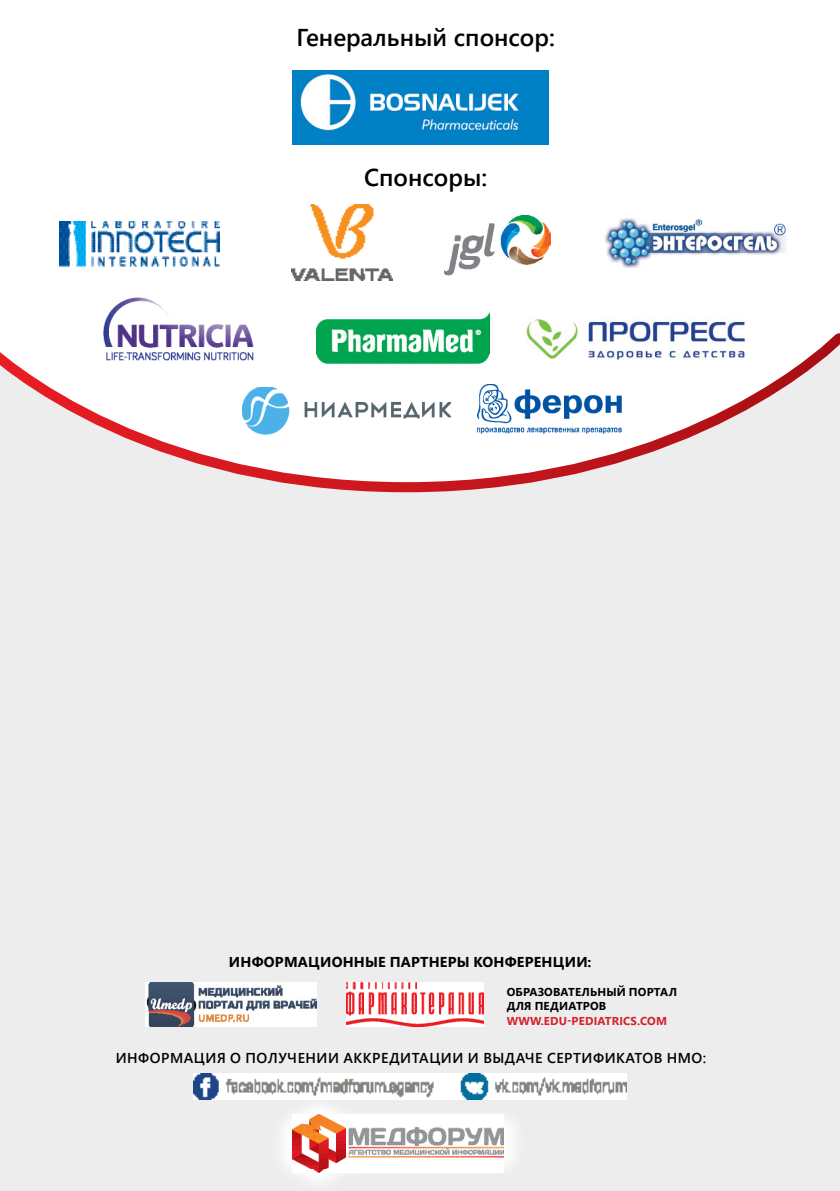
<style>
.page{position:relative;width:840px;height:1191px;background:#fff}
.page>*{position:absolute;margin:0;border:0;box-sizing:border-box;transform-origin:0 0}
.t1{font:600 24.4px "Segoe UI";color:#000}
.t2{font:600 14.4px "Segoe UI";letter-spacing:.035em;color:#000}
.t3{font:700 14.4px "Segoe UI";letter-spacing:.015em;color:#000}
.t4{font:700 11.4px/14.2px "Segoe UI";letter-spacing:.015em;color:#000}
.t5{font:700 11.4px "Segoe UI";letter-spacing:.015em;color:#d2232a}
</style>
<div class="page">
<div style="left:0;top:0;width:839px;height:1191px;background:#ededee"></div>
<div style="left:269px;top:1092px;width:257px;height:99px;background:linear-gradient(to bottom,#f0f0f1,#f2f1f2)"></div>
<img style="left:292px;top:1114px;width:211px;height:58px">
<div style="left:0;top:0;width:839px;height:328px;background:#fff"></div>
<svg style="left:0;top:328px;width:839px;height:165px"></svg>
<img style="left:193px;top:1073px;width:433px;height:26px">
<img style="left:145px;top:982px;width:171px;height:44px">
<img style="left:346px;top:982px;width:137px;height:44px">
<img style="left:292px;top:71px;width:256px;height:73px">
<img style="left:242px;top:387px;width:208px;height:47px">
<img style="left:601px;top:216px;width:188px;height:52px">
<img style="left:444px;top:215px;width:106px;height:62px">
<img style="left:82px;top:277px;width:192px;height:105px">
<img style="left:59px;top:221px;width:160px;height:46px">
<img style="left:291px;top:205px;width:101px;height:76px">
<img style="left:526px;top:318px;width:218px;height:41px">
<img style="left:316px;top:312px;width:173px;height:51px">
<img style="left:477px;top:384px;width:143px;height:49px">
<h1 class="t1" style="left:296px;top:14px;width:260px">Генеральный спонсор:</h1>
<h1 class="t1" style="left:364px;top:154px;width:125px">Спонсоры:</h1>
<p class="t3" style="left:229px;top:948px;width:364px">ИНФОРМАЦИОННЫЕ ПАРТНЕРЫ КОНФЕРЕНЦИИ:</p>
<p class="t4" style="left:506px;top:983px;width:172px">ОБРАЗОВАТЕЛЬНЫЙ ПОРТАЛ<br>ДЛЯ ПЕДИАТРОВ</p>
<p class="t5" style="left:506px;top:1009px;width:162px">WWW.EDU-PEDIATRICS.COM</p>
<p class="t2" style="left:116px;top:1043px;width:591px">ИНФОРМАЦИЯ О ПОЛУЧЕНИИ АККРЕДИТАЦИИ И ВЫДАЧЕ СЕРТИФИКАТОВ НМО:</p>
</div>
